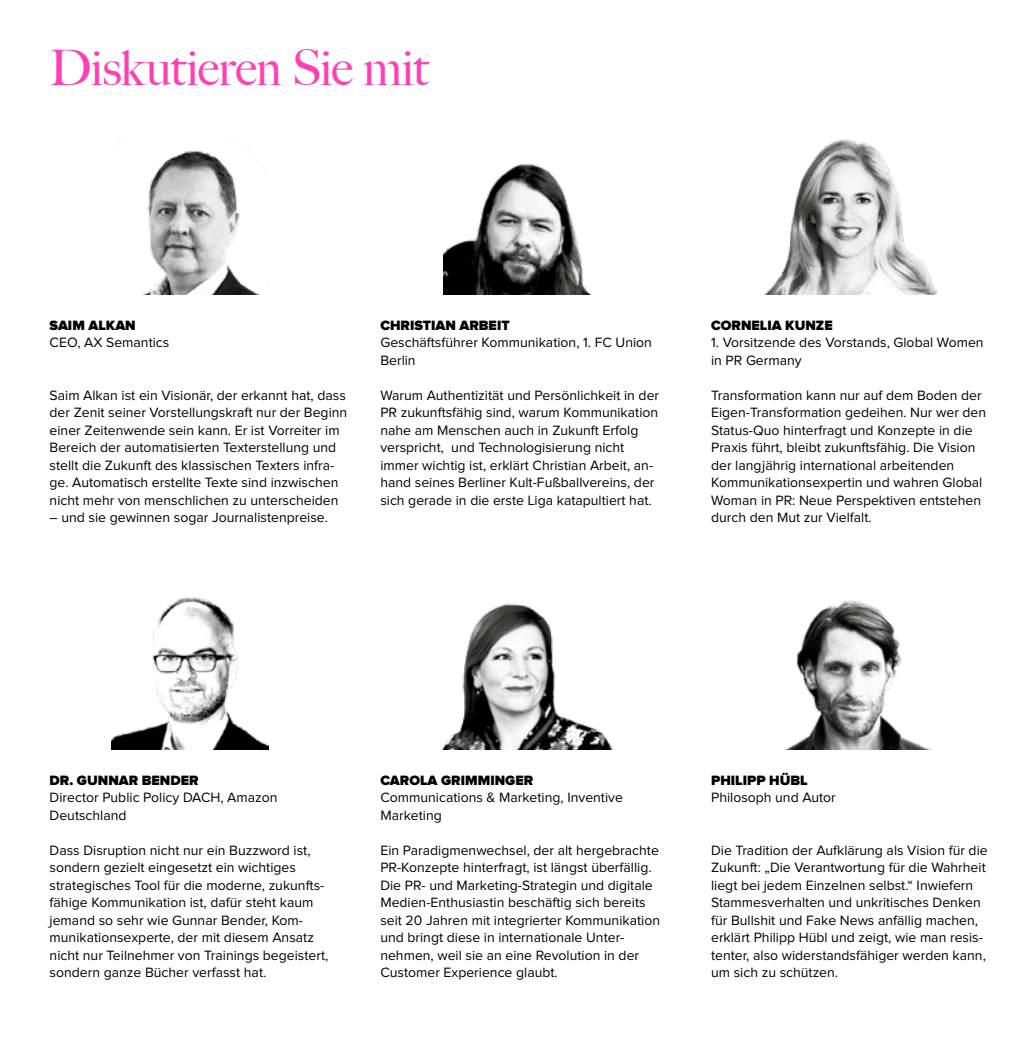
<style>
.page{position:relative;width:1027px;height:1042px;background:#fff}
.page>*{position:absolute;margin:0;border:0;box-sizing:border-box;transform-origin:0 0}
.t1{font:500 49px "Big Caslon";letter-spacing:-.015em;color:#ff40b4}
.t2{font:14px/17.5px "Proxima Nova";color:#000}
.t3{font:900 14px "Proxima Nova";color:#000}
</style>
<div class="page">
<img style="left:111px;top:597px;width:158px;height:153px">
<img style="left:443px;top:164px;width:149px;height:131px">
<img style="left:763px;top:139px;width:175px;height:156px">
<img style="left:142px;top:151px;width:118px;height:144px">
<img style="left:441px;top:603px;width:172px;height:147px">
<img style="left:784px;top:600px;width:148px;height:150px">
<h1 class="t1" style="left:50px;top:39px;width:380px">Diskutieren Sie mit</h1>
<p class="t3" style="left:50px;top:319px;width:88px">SAIM ALKAN</p>
<p class="t2" style="left:50px;top:334px;width:121px">CEO, AX Semantics</p>
<p class="t2" style="left:50px;top:387px;width:299px">Saim Alkan ist ein Visionär, der erkannt hat, dass der Zenit seiner Vorstellungskraft nur der Beginn einer Zeitenwende sein kann. Er ist Vorreiter im Bereich der automatisierten Texterstellung und stellt die Zukunft des klassischen Texters infra&shy;ge. Automatisch erstellte Texte sind inzwischen nicht mehr von menschlichen zu unterscheiden</p>
<p class="t2" style="left:50px;top:509px;width:280px">– und sie gewinnen sogar Journalistenpreise.</p>
<p class="t3" style="left:380px;top:319px;width:131px">CHRISTIAN ARBEIT</p>
<p class="t2" style="left:380px;top:334px;width:273px">Geschäftsführer Kommunikation, 1. FC Union<br>Berlin</p>
<p class="t2" style="left:380px;top:387px;width:280px">Warum Authentizität und Persönlichkeit in der PR zukunftsfähig sind, warum Kommunikation nahe am Menschen auch in Zukunft Erfolg verspricht, und Technologisierung nicht immer wichtig ist, erklärt Christian Arbeit, an&shy;hand seines Berliner Kult-Fußballvereins, der sich gerade in die erste Liga katapultiert hat.</p>
<p class="t3" style="left:711px;top:319px;width:123px">CORNELIA KUNZE</p>
<p class="t2" style="left:711px;top:334px;width:274px">1. Vorsitzende des Vorstands, Global Women in PR Germany</p>
<p class="t2" style="left:711px;top:387px;width:277px">Transformation kann nur auf dem Boden der Eigen-Transformation gedeihen. Nur wer den Status-Quo hinterfragt und Konzepte in die Praxis führt, bleibt zukunftsfähig. Die Vision der langjährig international arbeitenden Kommunikationsexpertin und wahren Global Woman in PR: Neue Perspektiven entstehen durch den Mut zur Vielfalt.</p>
<p class="t3" style="left:50px;top:774px;width:150px">DR. GUNNAR BENDER</p>
<p class="t2" style="left:50px;top:789px;width:229px">Director Public Policy DACH, Amazon<br>Deutschland</p>
<p class="t2" style="left:50px;top:842px;width:280px">Dass Disruption nicht nur ein Buzzword ist, sondern gezielt eingesetzt ein wichtiges strategisches Tool für die moderne, zukunfts&shy;fähige Kommunikation ist, dafür steht kaum jemand so sehr wie Gunnar Bender, Kom&shy;munikationsexperte, der mit diesem Ansatz nicht nur Teilnehmer von Trainings begeistert, sondern ganze Bücher verfasst hat.</p>
<p class="t3" style="left:380px;top:774px;width:154px">CAROLA GRIMMINGER</p>
<p class="t2" style="left:380px;top:789px;width:244px">Communications &amp; Marketing, Inventive<br>Marketing</p>
<p class="t2" style="left:380px;top:842px;width:281px">Ein Paradigmenwechsel, der alt hergebrachte PR-Konzepte hinterfragt, ist längst überfällig.<br>Die PR- und Marketing-Strategin und digitale Medien-Enthusiastin beschäftig sich bereits seit 20 Jahren mit integrierter Kommunikation und bringt diese in internationale Unter&shy;nehmen, weil sie an eine Revolution in der Customer Experience glaubt.</p>
<p class="t3" style="left:711px;top:774px;width:98px">PHILIPP HÜBL</p>
<p class="t2" style="left:711px;top:789px;width:126px">Philosoph und Autor</p>
<p class="t2" style="left:711px;top:842px;width:278px">Die Tradition der Aufklärung als Vision für die Zukunft: „Die Verantwortung für die Wahrheit liegt bei jedem Einzelnen selbst.“ Inwiefern Stammesverhalten und unkritisches Denken für Bullshit und Fake News anfällig machen, erklärt Philipp Hübl und zeigt, wie man resis&shy;tenter, also widerstandsfähiger werden kann, um sich zu schützen.</p>
</div>
